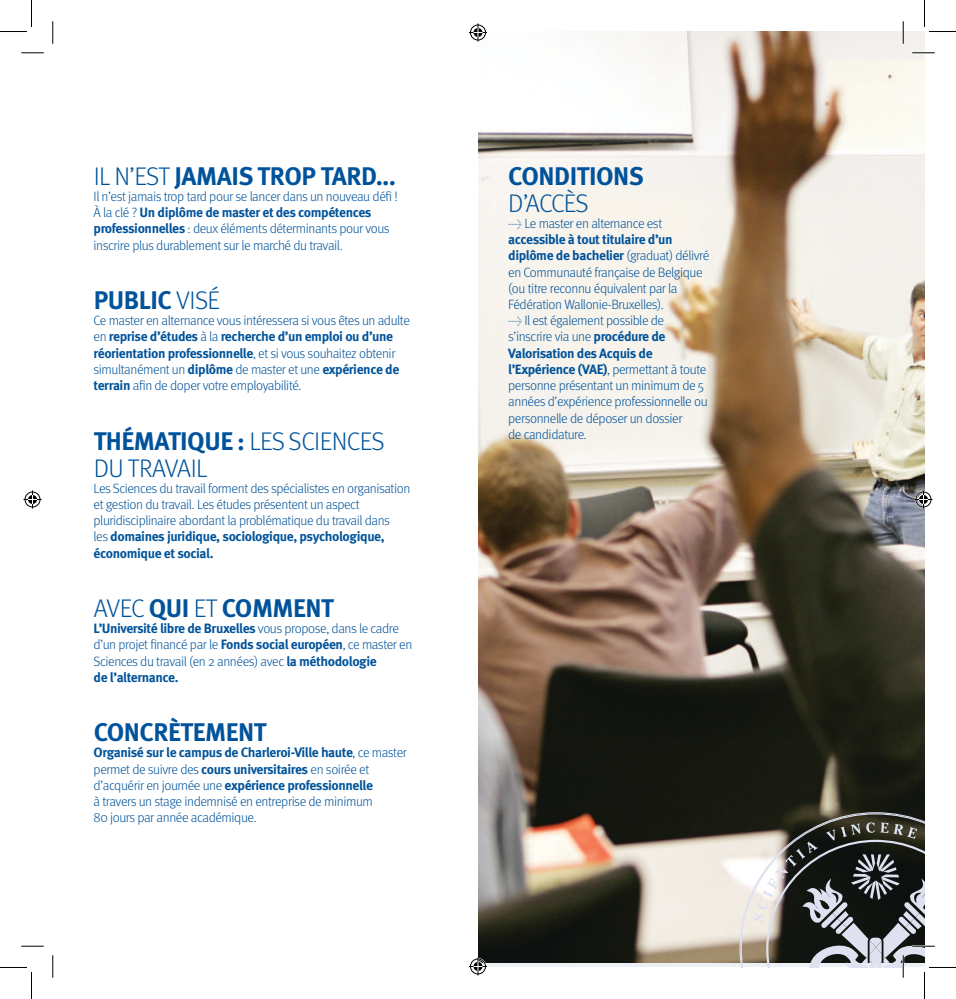
<style>
.page{position:relative;width:956px;height:999px;background:#fff}
.page>*{position:absolute;margin:0;border:0;box-sizing:border-box;transform-origin:0 0}
.t1{font:700 25.5px "Meta OT";letter-spacing:-.02em;color:#00539b}
.t2{font:300 25.5px/27px "Meta OT";letter-spacing:-.02em;color:#00539b}
.t3{font:300 13.5px/16.2px "Meta OT";letter-spacing:-.03em;color:#00539b}
.s1{font-weight:300}
.s2{font-weight:700}
</style>
<div class="page">
<img style="left:478px;top:32px;width:446px;height:930px">
<hr style="left:912px;top:52px;width:23px;height:2px;background:#fff">
<hr style="left:902px;top:21px;width:2px;height:23px;background:#fff">
<svg style="left:21px;top:53px;width:23px;height:1px"></svg>
<svg style="left:912px;top:53px;width:23px;height:1px"></svg>
<svg style="left:21px;top:945px;width:23px;height:1px"></svg>
<svg style="left:53px;top:21px;width:1px;height:23px"></svg>
<svg style="left:53px;top:955px;width:1px;height:22px"></svg>
<svg style="left:903px;top:21px;width:1px;height:23px"></svg>
<svg style="left:0;top:0;width:32px;height:32px"></svg>
<svg style="left:0;top:967px;width:32px;height:31px"></svg>
<svg style="left:924px;top:0;width:32px;height:32px"></svg>
<svg style="left:739px;top:812px;width:217px;height:186px"></svg>
<svg style="left:469px;top:24px;width:18px;height:18px"></svg>
<svg style="left:469px;top:957px;width:18px;height:18px"></svg>
<svg style="left:24px;top:490px;width:18px;height:18px"></svg>
<svg style="left:914px;top:490px;width:18px;height:18px"></svg>
<h1 class="t1" style="left:94px;top:160px;width:304px"><span class="s1">Il n’est</span> jamais trop tard...</h1>
<p class="t3" style="left:94px;top:188px;width:306px">Il n’est jamais trop tard pour se lancer dans un nouveau défi !<br>À la clé ? <span class="s2">Un diplôme de master et des compétences professionnelles</span> : deux éléments déterminants pour vous inscrire plus durablement sur le marché du travail.</p>
<h1 class="t1" style="left:94px;top:284px;width:128px">Public <span class="s1">visé</span></h1>
<p class="t3" style="left:94px;top:313px;width:318px">Ce master en alternance vous intéressera si vous êtes un adulte en <span class="s2">reprise d’études</span> à la <span class="s2">recherche d’un emploi ou d’une réorientation professionnelle</span>, et si vous souhaitez obtenir simultanément un <span class="s2">diplôme</span> de master et une <span class="s2">expérience de terrain</span> afin de doper votre employabilité.</p>
<h1 class="t2" style="left:94px;top:427px;width:292px"><span class="s2">Thématique :</span> les Sci ences du travai l</h1>
<p class="t3" style="left:94px;top:480px;width:318px">Les Sciences du travail forment des spécialistes en organisation et gestion du travail. Les études présentent un aspect pluridisciplinaire abordant la problématique du travail dans<br>les <span class="s2">domaines juridique, sociologique, psychologique, économique et social.</span></p>
<h1 class="t1" style="left:94px;top:592px;width:242px"><span class="s1">Avec</span> qui <span class="s1">et</span> comment</h1>
<p class="t3" style="left:94px;top:620px;width:320px"><span class="s2">L’Université libre de Bruxelles</span> vous propose, dans le cadre d’un projet financé par le <span class="s2">Fonds social européen</span>, ce master en Sciences du travail (en 2 années) avec <span class="s2">la méthodologie<br>de l’alternance.</span></p>
<h1 class="t1" style="left:94px;top:716px;width:174px">Concrètement</h1>
<p class="t3" style="left:94px;top:745px;width:315px"><span class="s2">Organisé sur le campus de Charleroi-Ville haute</span>, ce master permet de suivre des <span class="s2">cours universitaires</span> en soirée et d’acquérir en journée une <span class="s2">expérience professionnelle<br></span>à travers un stage indemnisé en entreprise de minimum<br>80 jours par année académique.</p>
<h1 class="t1" style="left:508px;top:160px;width:137px">Conditions</h1>
<h1 class="t2" style="left:508px;top:190px;width:82px">d’acc ès</h1>
<p class="t3" style="left:508px;top:215px;width:156px">→ Le master en alternance est</p>
<p class="t3" style="left:508px;top:232px;width:203px"><span class="s2">accessible à tout titulaire d’un diplôme de bachelier</span> (graduat) délivré en Communauté française de Belgique (ou titre reconnu équivalent par la Fédération Wallonie-Bruxelles).</p>
<p class="t3" style="left:508px;top:313px;width:201px">→ Il est également possible de s’inscrire via une <span class="s2">procédure de<br>Valorisation des Acquis de l’Expérience (VAE)</span>, permettant à toute personne présentant un minimum de 5 années d’expérience professionnelle ou personnelle de déposer un dossier<br>de candidature.</p>
</div>
